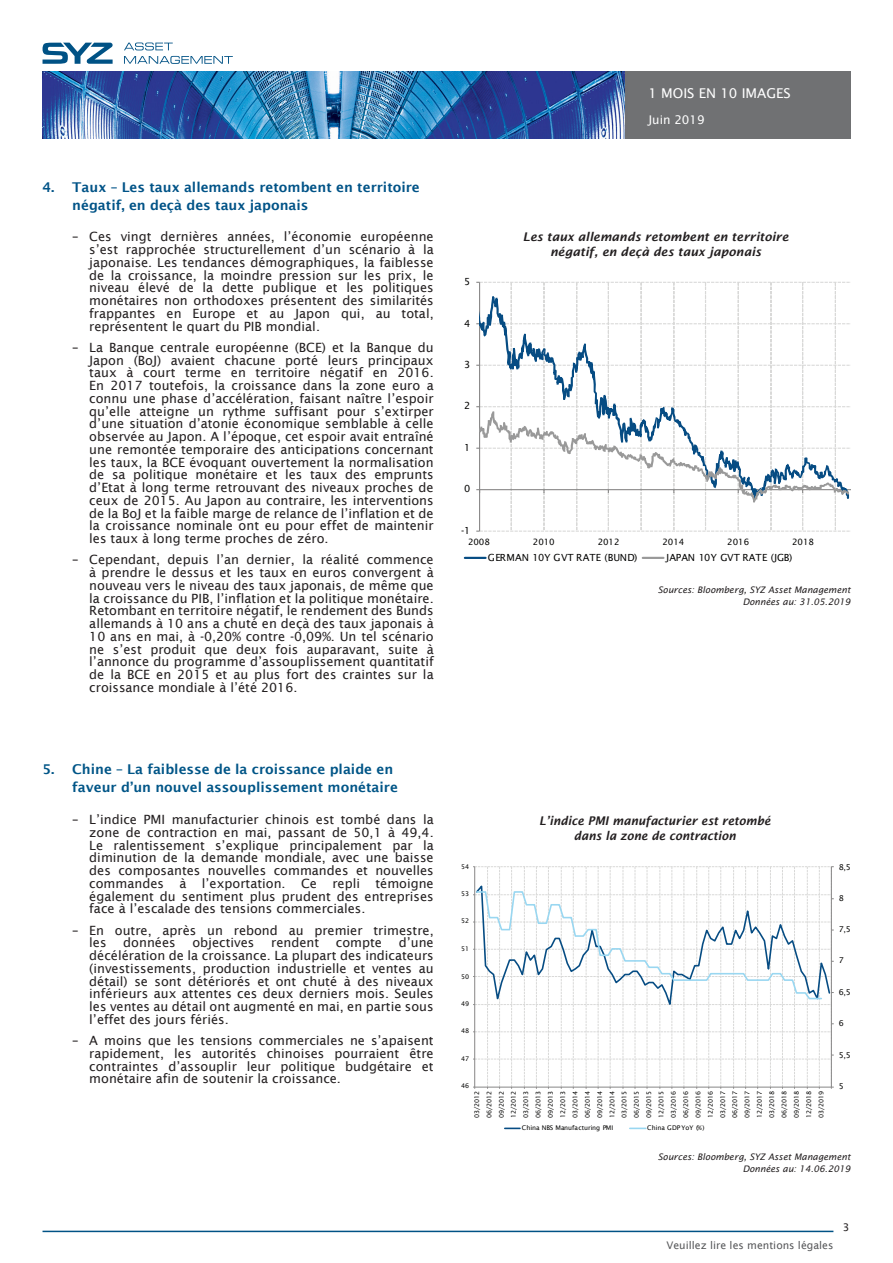
<style>
.page{position:relative;width:893px;height:1263px;background:#fff}
.page>*{position:absolute;margin:0;border:0;box-sizing:border-box;transform-origin:0 0}
.t1{font:600 13.5px/18px "Lucida Sans";color:#005587}
.t2{font:600 13.5px/18px "Lucida Sans";color:#005387}
.t3{font:13.5px "Lucida Sans";color:#fff}
.t4{font:12.75px/12.8px "Lucida Sans";color:#231f20;text-align:justify}
.Graph_TITLES{font:italic 600 12px/15px "Lucida Sans";color:#231f20;text-align:center}
.Graph_TITLES-2{font:italic 600 12px/15px "Lucida Sans";color:#231f20;text-align:center;scale:.95 1}
.t5{font:12px "Lucida Sans";color:#fff}
.t6{font:10.5px "Lucida Sans";color:#57585a}
.t7{font:10.5px "Lucida Sans";color:#231f20}
.t8{font:9.75px "Lucida Sans";letter-spacing:.01em;color:#050504}
.Source_data{font:italic 9px "Lucida Sans";color:#231f20}
.t9{font:8.7px "Lucida Sans";letter-spacing:-.005em;color:#050504}
.t10{font:7.95px "Lucida Sans";color:#050504}
.t11{font:6.45px/12.3px "Lucida Sans";letter-spacing:-.005em;color:#050504;text-align:justify}
</style>
<div class="page">
<svg style="left:124px;top:43px;width:49px;height:7px"></svg>
<svg style="left:124px;top:56px;width:109px;height:8px"></svg>
<svg style="left:43px;top:43px;width:70px;height:21px"></svg>
<img style="left:43px;top:72px;width:807px;height:67px">
<hr style="left:43px;top:1231px;width:790px;height:1px;background:#005285">
<svg style="left:473px;top:866px;width:361px;height:223px"></svg>
<svg style="left:505px;top:1127px;width:15px;height:2px"></svg>
<svg style="left:630px;top:1127px;width:16px;height:2px"></svg>
<svg style="left:476px;top:282px;width:374px;height:250px"></svg>
<hr style="left:465px;top:557px;width:21px;height:2px;background:#064c83">
<hr style="left:643px;top:557px;width:20px;height:2px;background:#999">
<p class="t2" style="left:72px;top:178px;width:349px;text-indent:-30px">4. Taux – Les taux allemands retombent en territoire négatif, en deçà des taux japonais</p>
<p class="t4" style="left:89px;top:230px;width:346px;text-indent:-17px">– Ces vingt dernières années, l’économie européenne s’est rapprochée structurellement d’un scénario à la japonaise. Les tendances démographiques, la faiblesse de la croissance, la moindre pression sur les prix, le niveau élevé de la dette publique et les politiques monétaires non orthodoxes présentent des similarités frappantes en Europe et au Japon qui, au total, représentent le quart du PIB mondial.</p>
<p class="t4" style="left:89px;top:341px;width:346px;text-indent:-17px">– La Banque centrale européenne (BCE) et la Banque du Japon (BoJ) avaient chacune porté leurs principaux taux à court terme en territoire négatif en 2016.<br>En 2017 toutefois, la croissance dans la zone euro a connu une phase d’accélération, faisant naître l’espoir qu’elle atteigne un rythme suffisant pour s’extirper d’une situation d’atonie économique semblable à celle observée au Japon. A l’époque, cet espoir avait entraîné une remontée temporaire des anticipations concernant les taux, la BCE évoquant ouvertement la normalisation de sa politique monétaire et les taux des emprunts d’Etat à long terme retrouvant des niveaux proches de ceux de 2015. Au Japon au contraire, les interventions de la BoJ et la faible marge de relance de l’inflation et de la croissance nominale ont eu pour effet de maintenir les taux à long terme proches de zéro.</p>
<p class="t4" style="left:89px;top:553px;width:346px;text-indent:-17px">– Cependant, depuis l’an dernier, la réalité commence à prendre le dessus et les taux en euros convergent à nouveau vers le niveau des taux japonais, de même que la croissance du PIB, l’inflation et la politique monétaire.<br>Retombant en territoire négatif, le rendement des Bunds allemands à 10 ans a chuté en deçà des taux japonais à 10 ans en mai, à -0,20% contre -0,09%. Un tel scénario ne s’est produit que deux fois auparavant, suite à l’annonce du programme d’assouplissement quantitatif de la BCE en 2015 et au plus fort des craintes sur la croissance mondiale à l’été 2016.</p>
<p class="t3" style="left:648px;top:85px;width:144px">1 MOIS EN 10 IMAGES</p>
<p class="t5" style="left:648px;top:113px;width:58px">Juin 2019</p>
<p class="t8" style="left:464px;top:276px;width:8px">5</p>
<p class="t8" style="left:464px;top:317px;width:8px">4</p>
<p class="t8" style="left:464px;top:359px;width:8px">3</p>
<p class="t8" style="left:464px;top:400px;width:8px">2</p>
<p class="t8" style="left:464px;top:442px;width:8px">1</p>
<p class="t8" style="left:464px;top:483px;width:8px">0</p>
<p class="t8" style="left:461px;top:525px;width:11px">-1</p>
<p class="Graph_TITLES" style="left:523px;top:229px;width:267px">Les taux allemands retombent en territoire négatif, en deçà des taux japonais</p>
<p class="t9" style="left:468px;top:537px;width:23px">2008</p>
<p class="t9" style="left:533px;top:537px;width:23px">2010</p>
<p class="t9" style="left:598px;top:537px;width:23px">2012</p>
<p class="t9" style="left:662px;top:537px;width:23px">2014</p>
<p class="t9" style="left:727px;top:537px;width:23px">2016</p>
<p class="t9" style="left:792px;top:537px;width:23px">2018</p>
<p class="t8" style="left:488px;top:552px;width:151px">GERMAN 10Y GVT RATE (BUND)</p>
<p class="t8" style="left:666px;top:552px;width:128px">JAPAN 10Y GVT RATE (JGB)</p>
<p class="Source_data" style="left:658px;top:584px;width:194px">Sources: Bloomberg, SYZ Asset Management</p>
<p class="Source_data" style="left:743px;top:596px;width:109px">Données au: 31.05.2019</p>
<p class="t1" style="left:72px;top:760px;width:327px;text-indent:-30px">5. Chine – La faiblesse de la croissance plaide en faveur d’un nouvel assouplissement monétaire</p>
<p class="t4" style="left:89px;top:813px;width:346px;text-indent:-17px">– L’indice PMI manufacturier chinois est tombé dans la zone de contraction en mai, passant de 50,1 à 49,4.<br>Le ralentissement s’explique principalement par la diminution de la demande mondiale, avec une baisse des composantes nouvelles commandes et nouvelles commandes à l’exportation. Ce repli témoigne également du sentiment plus prudent des entreprises face à l’escalade des tensions commerciales.</p>
<p class="t4" style="left:89px;top:924px;width:346px;text-indent:-17px">– En outre, après un rebond au premier trimestre, les</p>
<p class="t4" style="left:89px;top:936px;width:346px;text-indent:309px">d’une décélération de la croissance. La plupart des indicateurs (investissements, production industrielle et ventes au détail) se sont détériorés et ont chuté à des niveaux inférieurs aux attentes ces deux derniers mois. Seules les ventes au détail ont augmenté en mai, en partie sous l’effet des jours fériés.</p>
<p class="t4" style="left:89px;top:1034px;width:346px;text-indent:-17px">– A moins que les tensions commerciales ne s’apaisent rapidement, les autorités chinoises pourraient être contraintes d’assouplir leur politique budgétaire et monétaire afin de soutenir la croissance.</p>
<p class="t4" style="left:123px;top:936px;width:54px">données</p>
<p class="t4" style="left:192px;top:936px;width:64px">objectives</p>
<p class="t4" style="left:271px;top:936px;width:50px">rendent</p>
<p class="t4" style="left:336px;top:936px;width:48px">compte</p>
<p class="t11" style="left:461px;top:860px;width:10px">54</p>
<p class="t11" style="left:461px;top:887px;width:10px">53</p>
<p class="t11" style="left:461px;top:915px;width:10px">52</p>
<p class="t11" style="left:461px;top:943px;width:10px">51</p>
<p class="t11" style="left:461px;top:970px;width:10px">50</p>
<p class="t11" style="left:461px;top:997px;width:10px">49</p>
<p class="t11" style="left:461px;top:1024px;width:10px">48</p>
<p class="t11" style="left:461px;top:1052px;width:10px">47</p>
<p class="t11" style="left:461px;top:1080px;width:10px">46</p>
<p class="Graph_TITLES-2" style="left:539px;top:813px;width:245px">L’indice PMI manufacturier est retombé dans la zone de contraction</p>
<p class="t11" style="left:471px;top:1118px;width:29px;rotate:-90deg">03/2012<br>06/2012<br>09/2012<br>12/2012<br>03/2013<br>06/2013<br>09/2013<br>12/2013<br>03/2014<br>06/2014<br>09/2014<br>12/2014<br>03/2015<br>06/2015<br>09/2015<br>12/2015<br>03/2016<br>06/2016<br>09/2016<br>12/2016<br>03/2017<br>06/2017<br>09/2017<br>12/2017<br>03/2018<br>06/2018<br>09/2018<br>12/2018<br>03/2019</p>
<p class="t11" style="left:522px;top:1121px;width:93px">China NBS Manufacturing PMI</p>
<p class="t11" style="left:647px;top:1121px;width:59px">China GDP YoY (%)</p>
<p class="t10" style="left:839px;top:862px;width:14px">8,5</p>
<p class="t10" style="left:839px;top:893px;width:7px">8</p>
<p class="t10" style="left:839px;top:925px;width:14px">7,5</p>
<p class="t10" style="left:839px;top:956px;width:7px">7</p>
<p class="t10" style="left:839px;top:987px;width:14px">6,5</p>
<p class="t10" style="left:839px;top:1018px;width:7px">6</p>
<p class="t10" style="left:839px;top:1050px;width:14px">5,5</p>
<p class="t10" style="left:839px;top:1082px;width:7px">5</p>
<p class="Source_data" style="left:658px;top:1151px;width:194px">Sources: Bloomberg, SYZ Asset Management</p>
<p class="Source_data" style="left:743px;top:1163px;width:109px">Données au: 14.06.2019</p>
<p class="t6" style="left:667px;top:1239px;width:168px">Veuillez lire les mentions légales</p>
<p class="t7" style="left:843px;top:1221px;width:8px">3</p>
</div>
